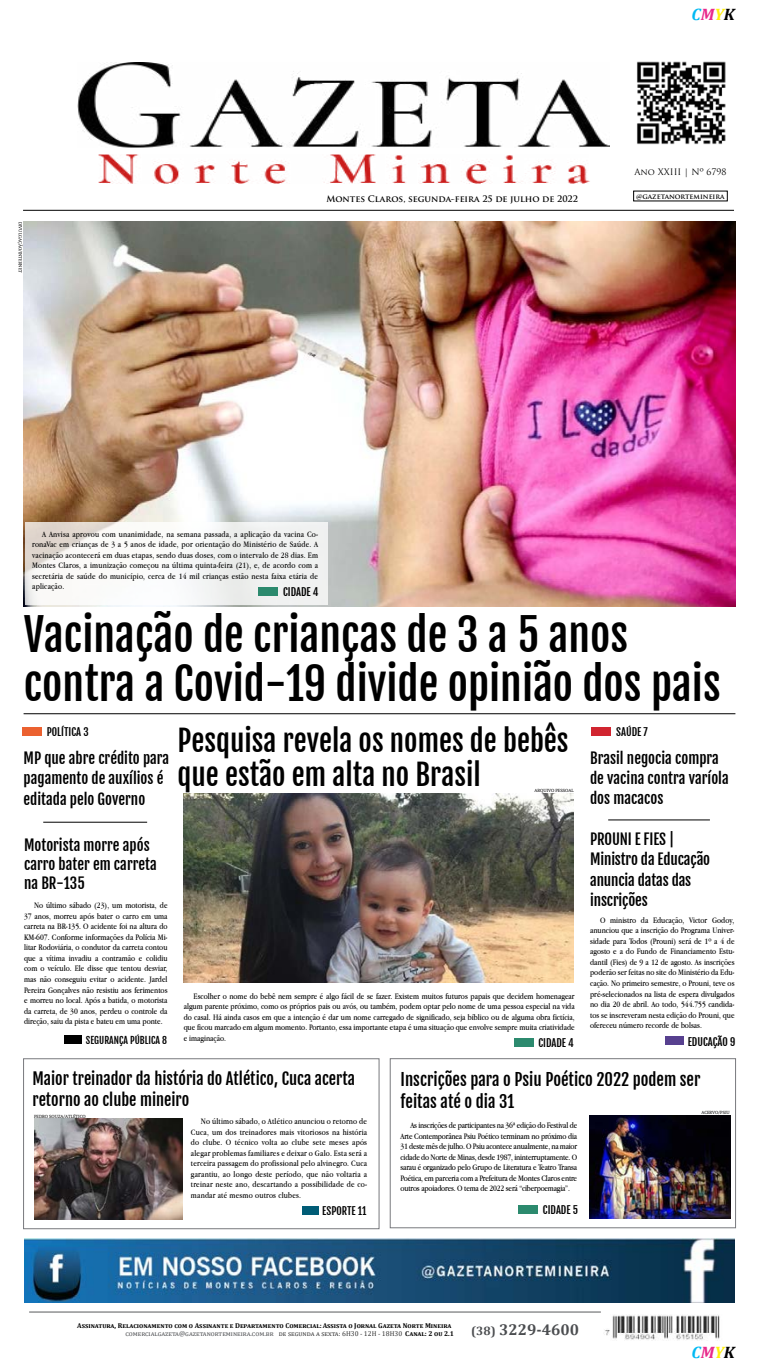
<style>
.page{position:relative;width:759px;height:1365px;background:#fff}
.page>*{position:absolute;margin:0;border:0;box-sizing:border-box;transform-origin:0 0}
.t1{font:43.75px/49px "Fjalla One";color:#000}
.t2{font:28.88px "Fjalla One";color:#000}
.t3{font:16.62px/21.9px "Fjalla One";color:#000}
.t4{font:italic 700 16.62px "Cambria";color:#00b9f3}
.t5{font:16.19px/21.2px "Fjalla One";color:#000}
.t6{font:700 15.75px "Cambria";color:#4b4d50}
.t7{font:14.88px/20.1px "Fjalla One";color:#000}
.t8{font:700 12.25px "Cambria";color:#4b4d50}
.t9{font:10.5px "Fjalla One";color:#000}
.t10{font:9.62px "Fjalla One";color:#000}
.t11{font:8.75px/10.5px "Apple Garamond";color:#000;text-align:justify}
.t12{font:8.75px "Apple Garamond";letter-spacing:.02em;color:#000}
.t13{font:700 8.75px "Trajan Pro";color:#000}
.t14{font:8.75px "Trajan Pro";color:#000}
.t15{font:700 7px "Cambria";color:#000}
.t16{font:7px "Cambria";color:#333}
.t17{font:7px "Cambria";letter-spacing:.055em;color:#4b4d50}
.t18{font:700 7px "Trajan Pro";color:#000}
.t19{font:4.38px "Andada";color:#000}
.s1{color:#e82a8c}
.s2{color:#fff00c}
.s3{color:#000}
.s4{font-weight:700;color:#000}
</style>
<div class="page">
<hr style="left:29px;top:1311px;width:572px;height:1px;background:#58595b">
<img style="left:78px;top:63px;width:532px;height:121px">
<img style="left:637px;top:61px;width:89px;height:84px">
<div style="left:518px;top:1204px;width:20px;height:9px;background:#2c8a6e"></div>
<div style="left:64px;top:1035px;width:18px;height:8px;background:#000"></div>
<div style="left:665px;top:1036px;width:19px;height:9px;background:#57408f"></div>
<div style="left:302px;top:1206px;width:16px;height:8px;background:#005c76"></div>
<hr style="left:23px;top:210px;width:711px;height:1px;background:#000">
<img style="left:605px;top:1315px;width:115px;height:25px">
<div style="left:23px;top:1058px;width:356px;height:170px;border:1px solid #78797d"></div>
<hr style="left:24px;top:713px;width:711px;height:1px;background:#000">
<hr style="left:43px;top:822px;width:104px;height:1px;background:#000">
<hr style="left:608px;top:819px;width:102px;height:1px;background:#000">
<img style="left:24px;top:1238px;width:711px;height:64px">
<img style="left:184px;top:793px;width:390px;height:189px">
<img style="left:24px;top:222px;width:711px;height:384px">
<svg style="left:25px;top:523px;width:302px;height:82px;fill:#f4f5f5"></svg>
<div style="left:390px;top:1058px;width:346px;height:169px;border:1px solid #78797d"></div>
<img style="left:590px;top:1115px;width:141px;height:103px">
<div style="left:592px;top:727px;width:19px;height:8px;background:#d12530"></div>
<div style="left:22px;top:727px;width:20px;height:8px;background:#eb6130"></div>
<img style="left:34px;top:1118px;width:149px;height:100px">
<div style="left:258px;top:587px;width:20px;height:9px;background:#2c8a6e"></div>
<div style="left:514px;top:1037px;width:19px;height:9px;background:#2c8a6e"></div>
<p class="t19" style="left:23px;top:222px;width:52px;rotate:90deg">DIVULGAÇÃO/INTERNET</p>
<h3 class="t4" style="left:692px;top:2px;width:45px">C<span class="s1">M</span><span class="s2">Y</span><span class="s3">K</span></h3>
<p class="t13" style="left:327px;top:193px;width:253px">Montes Claros, segunda-feira 25 de julho de 2022</p>
<p class="t14" style="left:634px;top:166px;width:94px">Ano XXIII | Nº 6798</p>
<p class="t18" style="left:636px;top:192px;width:90px">@gazetanortemineira</p>
<p class="t12" style="left:42px;top:528px;width:278px">A Anvisa aprovou com unanimidade, na semana passada a, aplicação da vacina Co-</p>
<p class="t11" style="left:32px;top:549px;width:287px">vacinação acontecerá em duas etapas, sendo duas doses, com o intervalo de 28 dias. Em Montes Claros a, imunização começou na última quinta-feira (21 ,e,) de acordo com a secretária de saúde do município, cerca de 14 mil crianças estão nesta faixa etária de aplicação.</p>
<p class="t12" style="left:32px;top:539px;width:287px">ronaVac em crianças de 5a3 anos de idade, por orientação do Ministério de Saúde A.</p>
<p class="t9" style="left:283px;top:586px;width:37px">CIDADE 4</p>
<h1 class="t1" style="left:24px;top:610px;width:699px">Vacinação de crianças de 5a3 anos contra a Covid-19 divide opinião dos pais</h1>
<h3 class="t7" style="left:590px;top:747px;width:140px">Brasil negocia compra de vacina contra varíola dos macacos</h3>
<h2 class="t2" style="left:178px;top:722px;width:393px">Pesquisa revela os nomes de bebês</h2>
<p class="t19" style="left:534px;top:787px;width:41px">ARQUIVO PESSOAL</p>
<p class="t9" style="left:47px;top:725px;width:43px">POLÍTICA 3</p>
<p class="t9" style="left:616px;top:725px;width:33px">SAÚDE 7</p>
<h3 class="t7" style="left:24px;top:748px;width:147px">MP que abre crédito para pagamento de auxílios é editada pelo Governo</h3>
<h2 class="t2" style="left:178px;top:756px;width:305px">que estão em alta no Brasil</h2>
<h3 class="t7" style="left:24px;top:835px;width:134px;line-height:19.2px">Motorista morre após carro bater em carreta na BR-135</h3>
<p class="t11" style="left:24px;top:900px;width:145px;text-indent:10px">No último sábado (23 ,) um motorista, de 37 anos, morreu após bater o carro em uma carreta na BR-135. O acidente foi na altura do</p>
<p class="t11" style="left:24px;top:942px;width:145px">litar Rodoviária o, condutor da carreta contou</p>
<p class="t11" style="left:24px;top:931px;width:145px">KM-607. Conforme informações da Polícia Mi-</p>
<p class="t11" style="left:24px;top:952px;width:145px">que a vítima invadiu a contramão e colidiu com o veículo. Ele disse que tentou desviar, mas não conseguiu evitar o acidente. Jardel Pereira Gonçalves não resistiu aos ferimentos e morreu no local. Após a batida o, motorista da carreta, de 30 anos, perdeu o controle da direção, saiu da pista e bateu em uma ponte.</p>
<p class="t10" style="left:86px;top:1033px;width:83px">SEGURANÇA PÚBLICA 8</p>
<p class="t11" style="left:184px;top:990px;width:393px;text-indent:10px">Escolher o nome do bebê nem sempre é algo fácil de se fazer. Existem muitos futuros papais que decidem homenagear algum parente próximo, como os próprios pais ou avós, ou também, podem optar pelo nome de uma pessoa especial na vida do casal. Há ainda casos em que a intenção é dar um nome carregado de significado, seja bíblico ou de alguma obra fictícia, que ficou marcado em algum momento. Portanto, essa importante etapa é uma situação que envolve sempre muita criatividade e imaginação.</p>
<p class="t9" style="left:538px;top:1035px;width:37px">CIDADE 4</p>
<h3 class="t7" style="left:590px;top:829px;width:121px">PROUNI E FIES |<br>Ministro da Educação anuncia datas das inscrições</h3>
<p class="t11" style="left:641px;top:914px;width:9px">da</p>
<p class="t11" style="left:653px;top:914px;width:33px">Educação,</p>
<p class="t11" style="left:712px;top:914px;width:24px">Godoy,</p>
<p class="t11" style="left:600px;top:914px;width:7px">O</p>
<p class="t11" style="left:590px;top:935px;width:146px">sidade para Todos (Prouni) será d e 4aº1 d e</p>
<p class="t11" style="left:610px;top:914px;width:27px">ministro</p>
<p class="t11" style="left:689px;top:914px;width:20px">Victor</p>
<p class="t11" style="left:590px;top:925px;width:146px">anunciou que a inscrição do Programa Univer-</p>
<p class="t11" style="left:590px;top:956px;width:146px">dantil (Fies) de a9 12 de agosto. As inscrições</p>
<p class="t11" style="left:590px;top:946px;width:146px">agosto ae do Fundo de Financiamento Estu-</p>
<p class="t11" style="left:590px;top:977px;width:146px">cação. No primeiro semestre o, Prouni, teve os</p>
<p class="t11" style="left:590px;top:967px;width:146px">poderão ser feitas no site do Ministério da Edu-</p>
<p class="t11" style="left:590px;top:988px;width:146px">pré-selecionados na lista de espera divulgados</p>
<p class="t11" style="left:590px;top:1009px;width:146px">tos se inscreveram nesta edição do Prouni, que</p>
<p class="t11" style="left:590px;top:998px;width:146px">no dia 20 de abril. Ao todo, 544.755 candida-</p>
<p class="t11" style="left:590px;top:1019px;width:113px">ofereceu número recorde de bolsas.</p>
<p class="t9" style="left:688px;top:1034px;width:49px">EDUCAÇÃO 9</p>
<h3 class="t5" style="left:32px;top:1067px;width:324px">Maior treinador da história do Atlético, Cuca acerta retorno ao clube mineiro</h3>
<p class="t19" style="left:34px;top:1113px;width:53px">PEDRO SOUZA/ATLÉTICO</p>
<p class="t12" style="left:201px;top:1116px;width:168px">No último sábado o, Atlético anunciou o retorno de</p>
<p class="t11" style="left:191px;top:1126px;width:178px">Cuca, um dos treinadores mais vitoriosos na história do clube O. técnico volta ao clube sete meses após alegar problemas familiares e deixar o Galo. Esta será a terceira passagem do profissional pelo alvinegro. Cuca garantiu, ao longo deste período, que não voltaria a</p>
<p class="t12" style="left:191px;top:1189px;width:112px">mandar até mesmo outros clubes.</p>
<p class="t12" style="left:191px;top:1179px;width:178px">treinar neste ano, descartando a possibilidade de co-</p>
<p class="t9" style="left:322px;top:1204px;width:46px">ESPORTE 11</p>
<h3 class="t3" style="left:401px;top:1068px;width:301px">Inscrições para o Psiu Poético 2022 podem ser feitas até o dia 31</h3>
<p class="t19" style="left:701px;top:1109px;width:30px">ACERVO/PSIU</p>
<p class="t11" style="left:401px;top:1119px;width:178px;text-indent:10px">As inscrições de participantes na 36ª edição do Festival de Arte Contemporânea Psiu Poético terminam no próximo dia 31destemêsdejulho O. Psiuaconteceanualmente,namaior cidade do Norte de Minas, desde 1987, ininterruptamente O. sarau é organizado pelo Grupo de Literatura e Teatro Transa Poética em, parceria com a Prefeitura de Montes Claros entre outros apoiadores O. tema de 2022 será “ciberpoemagia .“</p>
<p class="t9" style="left:543px;top:1202px;width:37px">CIDADE 5</p>
<p class="t15" style="left:77px;top:1320px;width:376px">Assinatura, Relacionamento com o Assinante e Departamento Comercial:Assista o Jornal Gazeta Norte Mineira</p>
<h3 class="t6" style="left:499px;top:1317px;width:81px">3229-4600</h3>
<h3 class="t8" style="left:471px;top:1321px;width:26px">(38)</h3>
<p class="t17" style="left:125px;top:1329px;width:149px">comercialgazeta@gazetanortemineira.com.br</p>
<p class="t16" style="left:279px;top:1329px;width:177px">de segunda a sexta H6: 30 - 12H - 18H30 <span class="s4">Canal 2: ou 2.1</span></p>
<h3 class="t4" style="left:692px;top:1340px;width:45px">C<span class="s1">M</span><span class="s2">Y</span><span class="s3">K</span></h3>
</div>
